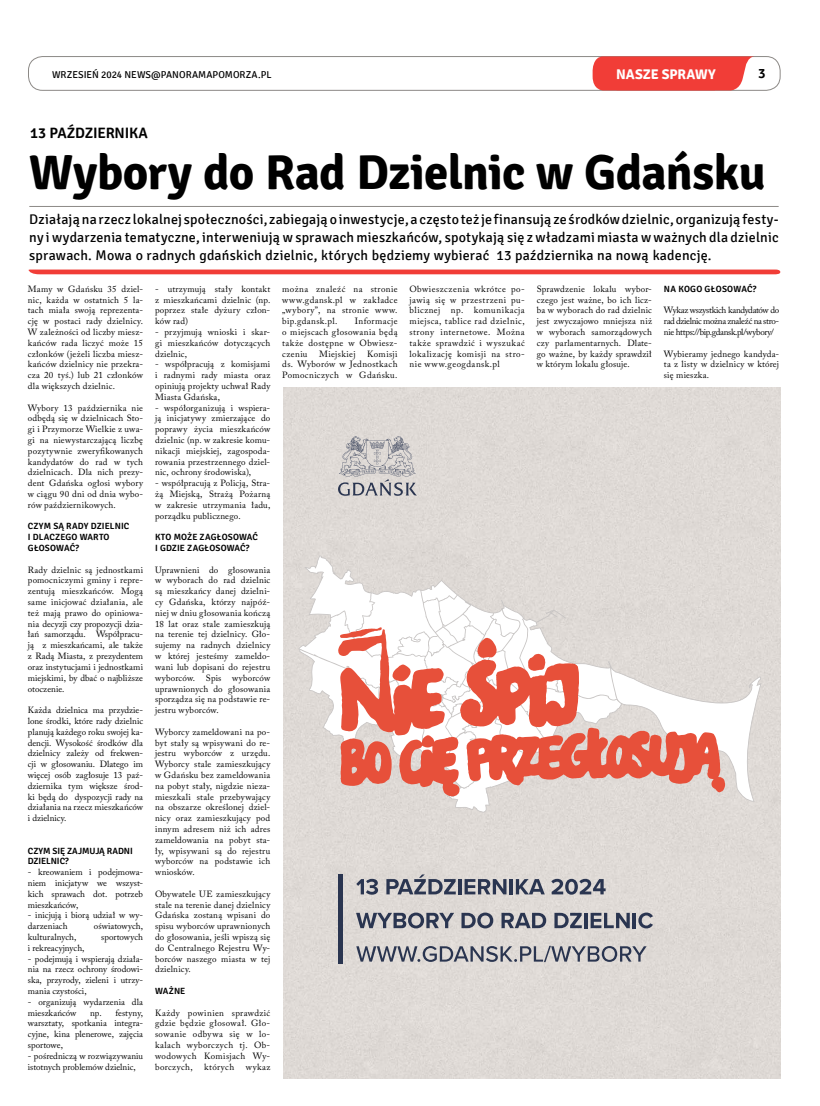
<style>
.page{position:relative;width:820px;height:1106px;background:#fff}
.page>*{position:absolute;margin:0;border:0;box-sizing:border-box;transform-origin:0 0}
.t1{font:700 49px "Signika";letter-spacing:-.015em;color:#000}
.t2{font:600 15px "Signika";color:#000}
.t3{font:14px/18px "Signika";letter-spacing:.015em;color:#000;text-align:justify}
.t4{font:700 14px "Signika";color:#fff}
.t5{font:600 14px "Signika";color:#000}
.t6{font:10px "Signika";color:#000}
.t7{font:9px/10.8px "Adobe Caslon Pro";letter-spacing:.02em;color:#000;text-align:justify}
.t8{font:600 9px/10.8px "Signika";letter-spacing:.01em;color:#000}
.t9{font:600 9px/10.8px "Signika";letter-spacing:-.01em;color:#000}
.t10{font:9px "Adobe Caslon Pro";color:#000}
.t11{font:9px "Adobe Caslon Pro";letter-spacing:.045em;color:#000}
</style>
<div class="page">
<div style="left:28px;top:56px;width:752px;height:34px;border:1px solid #8c8986;border-radius:14px"></div>
<svg style="left:592px;top:56px;width:161px;height:34px;background:#f04b45"></svg>
<hr style="left:29px;top:206px;width:749px;height:1px;background:#8c8986">
<svg style="left:28px;top:269px;width:752px;height:5px;background:#f2524d"></svg>
<div style="left:283px;top:388px;width:497px;height:690px;background:#dfdad6"></div>
<svg style="left:356px;top:878px;width:22px;height:16px"></svg>
<svg style="left:386px;top:874px;width:69px;height:20px"></svg>
<hr style="left:458px;top:879px;width:3px;height:15px;background:#2a3550">
<svg style="left:464px;top:879px;width:42px;height:15px"></svg>
<hr style="left:509px;top:879px;width:3px;height:15px;background:#2a3550">
<svg style="left:515px;top:879px;width:29px;height:15px"></svg>
<svg style="left:551px;top:878px;width:54px;height:16px"></svg>
<svg style="left:356px;top:912px;width:98px;height:16px;background:#8b8d97"></svg>
<svg style="left:461px;top:912px;width:32px;height:16px"></svg>
<svg style="left:501px;top:912px;width:45px;height:16px"></svg>
<svg style="left:554px;top:912px;width:27px;height:16px"></svg>
<hr style="left:584px;top:912px;width:3px;height:16px;background:#2a3550">
<svg style="left:590px;top:912px;width:39px;height:16px"></svg>
<hr style="left:632px;top:912px;width:3px;height:16px;background:#2a3550">
<svg style="left:638px;top:912px;width:14px;height:16px"></svg>
<svg style="left:356px;top:945px;width:290px;height:17px;background:#a3a3a9"></svg>
<hr style="left:338px;top:874px;width:4px;height:90px;background:#2a3550">
<svg style="left:338px;top:436px;width:79px;height:60px;background:#bfbdbe"></svg>
<svg style="left:298px;top:555px;width:463px;height:257px;fill:#e0dbd7"></svg>
<svg style="left:338px;top:622px;width:386px;height:174px"></svg>
<p class="t6" style="left:52px;top:69px;width:87px">wrzesień 2024 NEWS</p>
<p class="t6" style="left:151px;top:69px;width:122px">@PANORAMAPOMORZA.PL</p>
<h3 class="t5" style="left:757px;top:65px;width:9px">3</h3>
<h3 class="t4" style="left:616px;top:66px;width:91px">nasze sprawy</h3>
<h2 class="t2" style="left:30px;top:125px;width:54px">13 PAŹDZIERNIKA</h2>
<h1 class="t1" style="left:29px;top:143px;width:737px">Wybory do Rad Dzielnic w Gdańsku</h1>
<p class="t3" style="left:29px;top:210px;width:750px">Działają na rzecz lokalnej społeczności, zabiegają oinwestycje, aczęsto też je finansują ze środków dzielnic, organizują festy&shy;ny i wydarzenia tematyczne, interweniują w sprawach mieszkańców, spotykają się z władzami miasta w ważnych dla dzielnic sprawach. Mowa o radnych gdańskich dzielnic, których będziemy wybierać 13 października na nową kadencję.</p>
<p class="t7" style="left:28px;top:283px;width:117px">Mamy w Gdańsku 35 dziel&shy;nic, każda w ostatnich 5 la&shy;tach miała swoją reprezenta&shy;cję w postaci rady dzielnicy.<br>W zależności od liczby miesz&shy;kańców rada liczyć może 15 członków (jeżeli liczba miesz&shy;kańców dzielnicy nie przekra&shy;cza 20 tyś.) lub 21 członków dla większych dzielnic.</p>
<p class="t7" style="left:28px;top:402px;width:117px">Wybory 13 października nie odbędą się w dzielnicach Sto&shy;gi i Przymorze Wielkie z uwa&shy;gi na niewystarczającą liczbę pozytywnie zweryfikowanych kandydatów do rad w tych dzielnicach. Dla nich prezy&shy;dent Gdańska ogłosi wybory w ciągu 90 dni od dnia wybo&shy;rów październikowych.</p>
<p class="t8" style="left:28px;top:521px;width:103px">CZYM SĄ RADY DZIELNIC<br>I DLACZEGO WARTO<br>GŁOSOWAĆ?</p>
<p class="t7" style="left:28px;top:564px;width:117px">Rady dzielnic są jednostkami pomocniczymi gminy i repre&shy;zentują mieszkańców. Mogą same inicjować działania, ale też mają prawo do opiniowa&shy;nia decyzji czy propozycji dzia&shy;łań samorządu. Współpracu&shy;ją z mieszkańcami, ale także z Radą Miasta, z prezydentem oraz instytucjami i jednostkami miejskimi, by dbać o najbliższe otoczenie.</p>
<p class="t7" style="left:28px;top:704px;width:117px">Każda dzielnica ma przydzie&shy;lone środki, które rady dzielnic planują każdego roku swojej ka&shy;dencji. Wysokość środków dla dzielnicy zależy od frekwen&shy;cji w głosowaniu. Dlatego im więcej osób zagłosuje 13 paź&shy;dziernika tym większe środ&shy;ki będą do dyspozycji rady na działania na rzecz mieszkańców i dzielnicy.</p>
<p class="t9" style="left:28px;top:845px;width:106px">CZYM SIĘ ZAJMUJĄ RADNI<br>DZIELNIC?</p>
<p class="t7" style="left:28px;top:866px;width:117px">- kreowaniem i podejmowa&shy;niem inicjatyw we wszyst&shy;kich sprawach dot. potrzeb mieszkańców,</p>
<p class="t7" style="left:28px;top:909px;width:117px">- inicjują i biorą udział w wy&shy;darzeniach</p>
<p class="t7" style="left:94px;top:920px;width:51px">oświatowych,</p>
<p class="t7" style="left:28px;top:931px;width:50px">kulturalnych,</p>
<p class="t10" style="left:101px;top:931px;width:43px">sportowych</p>
<p class="t10" style="left:28px;top:942px;width:58px">i rekreacyjnych,</p>
<p class="t7" style="left:28px;top:953px;width:117px">- podejmują i wspierają działa&shy;nia na rzecz ochrony środowi&shy;ska, przyrody, zieleni i utrzy&shy;mania czystości,</p>
<p class="t7" style="left:28px;top:996px;width:117px">- organizują wydarzenia dla mieszkańców</p>
<p class="t7" style="left:28px;top:1007px;width:117px;text-indent:62px">np. festyny, warsztaty, spotkania integra&shy;cyjne, kina plenerowe, zajęcia sportowe,</p>
<p class="t7" style="left:28px;top:1050px;width:117px">- pośredniczą w rozwiązywaniu istotnych problemów dzielnic,</p>
<p class="t7" style="left:155px;top:283px;width:117px">- utrzymują stały kontakt z mieszkańcami dzielnic (np. poprzez stałe dyżury człon&shy;ków rad)</p>
<p class="t7" style="left:155px;top:326px;width:117px">- przyjmują wnioski i skar&shy;gi mieszkańców dotyczących dzielnic,</p>
<p class="t7" style="left:155px;top:359px;width:117px">- współpracują z komisjami i radnymi rady miasta oraz opiniują projekty uchwał Rady Miasta Gdańska,</p>
<p class="t7" style="left:155px;top:402px;width:117px">- współorganizują i wspiera&shy;ją inicjatywy zmierzające do poprawy życia mieszkańców dzielnic (np. w zakresie komu&shy;nikacji miejskiej, zagospoda&shy;rowania przestrzennego dziel&shy;nic, ochrony środowiska),</p>
<p class="t7" style="left:155px;top:477px;width:117px">- współpracują z Policją, Stra&shy;żą Miejską, Strażą Pożarną w zakresie utrzymania ładu, porządku publicznego.</p>
<p class="t8" style="left:155px;top:532px;width:104px">KTO MOŻE ZAGŁOSOWAĆ<br>I GDZIE ZAGŁOSOWAĆ?</p>
<p class="t7" style="left:155px;top:564px;width:117px">Uprawnieni do głosowania w wyborach do rad dzielnic są mieszkańcy danej dzielni&shy;cy Gdańska, którzy najpóź&shy;niej w dniu głosowania kończą 18 lat oraz stale zamieszkują na terenie tej dzielnicy. Gło&shy;sujemy na radnych dzielnicy w której jesteśmy zameldo&shy;wani lub dopisani do rejestru wyborców. Spis wyborców uprawnionych do głosowania sporządza się na podstawie re&shy;jestru wyborców.</p>
<p class="t7" style="left:155px;top:726px;width:117px">Wyborcy zameldowani na po&shy;byt stały są wpisywani do re&shy;jestru wyborców z urzędu.<br>Wyborcy stale zamieszkujący w Gdańsku bez zameldowania na pobyt stały, nigdzie nieza&shy;mieszkali stale przebywający na obszarze określonej dziel&shy;nicy oraz zamieszkujący pod innym adresem niż ich adres zameldowania na pobyt sta&shy;ły, wpisywani są do rejestru wyborców na podstawie ich wniosków.</p>
<p class="t7" style="left:155px;top:888px;width:117px">Obywatele UE zamieszkujący stale na terenie danej dzielnicy Gdańska zostaną wpisani do spisu wyborców uprawnionych do głosowania, jeśli wpiszą się do Centralnego Rejestru Wy&shy;borców naszego miasta w tej dzielnicy.</p>
<p class="t8" style="left:155px;top:985px;width:32px">WAŻNE</p>
<p class="t7" style="left:155px;top:1007px;width:117px">Każdy powinien sprawdzić gdzie będzie głosował. Gło&shy;sowanie odbywa się w lo&shy;kalach wyborczych tj. Ob&shy;wodowych Komisjach Wy&shy;borczych,</p>
<p class="t11" style="left:204px;top:1061px;width:31px">których</p>
<p class="t7" style="left:246px;top:1061px;width:26px">wykaz</p>
<p class="t7" style="left:282px;top:283px;width:117px">można znaleźć na stronie www.gdansk.pl w zakładce „wybory”, na stronie www. bip.gdansk.pl.</p>
<p class="t7" style="left:282px;top:315px;width:117px;text-indent:72px">Informacje o miejscach głosowania będą także dostępne w Obwiesz&shy;czeniu</p>
<p class="t7" style="left:319px;top:348px;width:38px">Miejskiej</p>
<p class="t7" style="left:282px;top:348px;width:117px;text-indent:85px">Komisji ds. Wyborów w Jednostkach Pomocniczych w Gdańsku.</p>
<p class="t7" style="left:409px;top:283px;width:117px">Obwieszczenia wkrótce po&shy;jawią się w przestrzeni pu&shy;blicznej np. komunikacja miejsca, tablice rad dzielnic, strony internetowe. Można także sprawdzić i wyszukać lokalizację komisji na stro&shy;nie www.geogdansk.pl</p>
<p class="t7" style="left:536px;top:283px;width:117px">Sprawdzenie lokalu wybor&shy;czego jest ważne, bo ich licz&shy;ba w wyborach do rad dzielnic jest zwyczajowo mniejsza niż w wyborach samorządowych czy parlamentarnych. Dlate&shy;go ważne, by każdy sprawdził w którym lokalu głosuje.</p>
<p class="t8" style="left:663px;top:283px;width:94px">NA KOGO GŁOSOWAĆ?</p>
<p class="t7" style="left:663px;top:305px;width:117px">Wykaz wszystkich kandydatów do rad dzielnic można znaleźć na stro&shy;nie https://bip.gdansk.pl/wybory/</p>
<p class="t7" style="left:663px;top:348px;width:117px">Wybieramy jednego kandyda&shy;ta z listy w dzielnicy w której się mieszka.</p>
</div>
